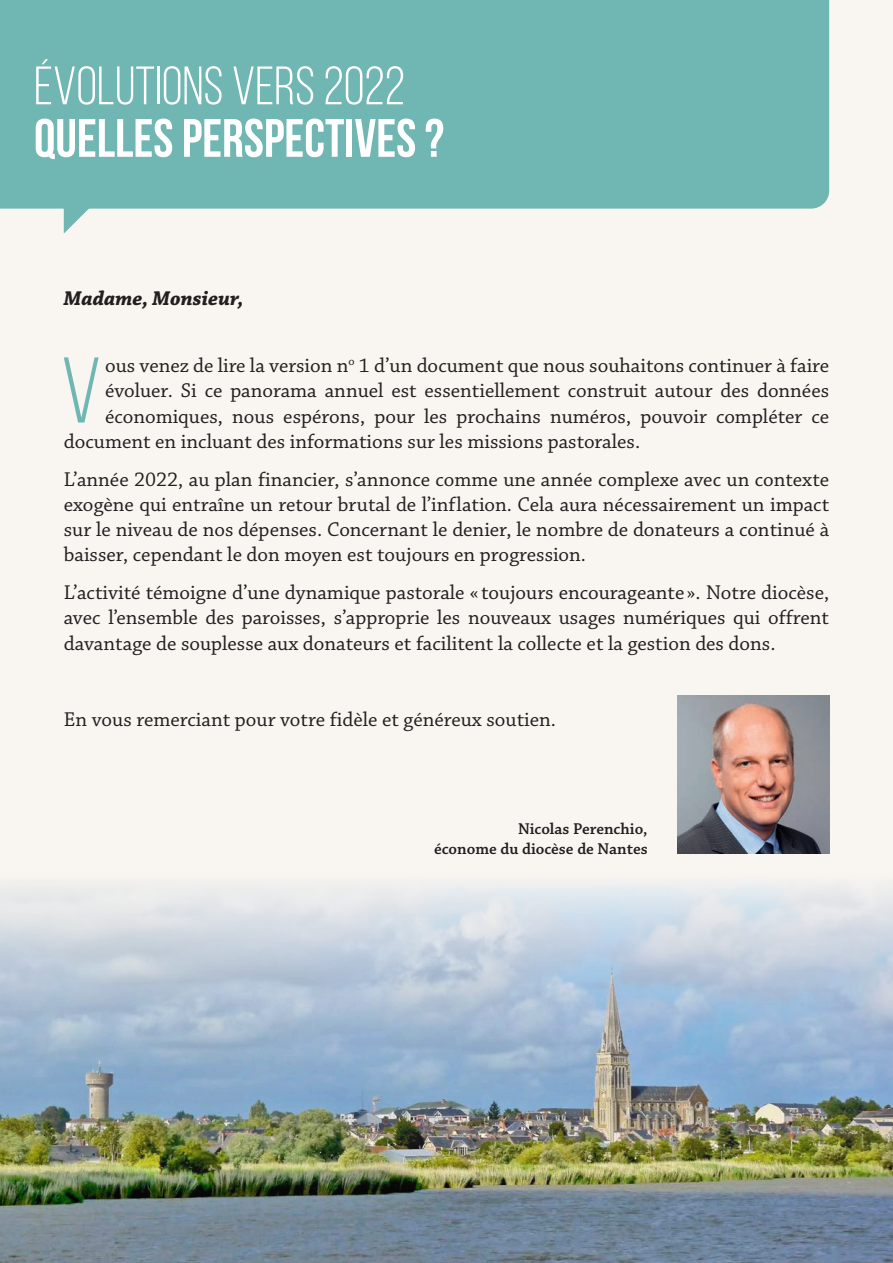
<style>
.page{position:relative;width:893px;height:1263px;background:#f9f6f2}
.page>*{position:absolute;margin:0;border:0;box-sizing:border-box;transform-origin:0 0}
.t1{font:93px "Bebas Neue";color:#70b6b3}
.t2{font:700 54px "Bebas Neue";color:#fff}
.t3{font:54px "Bebas Neue";color:#fff}
.t4{font:21px/25.2px "Chaparral Pro";color:#231f20;text-align:justify}
.t5{font:italic 700 21px "Chaparral Pro";color:#231f20}
.t6{font:600 16.5px/19.8px "Chaparral Pro";color:#231f20;text-align:right}
</style>
<div class="page">
<div style="left:0;top:0;width:829px;height:209px;background:#70b6b3"></div>
<svg style="left:64px;top:195px;width:39px;height:39px"></svg>
<img style="left:0;top:791px;width:893px;height:472px">
<img style="left:677px;top:695px;width:152px;height:159px">
<p class="t3" style="left:34px;top:57px;width:373px">ÉVOLUTIONS VERS 2022</p>
<p class="t2" style="left:34px;top:109px;width:412px">QUELLES PERSPECTIVES ?</p>
<p class="t5" style="left:64px;top:286px;width:182px">Madame, Monsieur,</p>
<p class="t1" style="left:61px;top:341px;width:42px">V</p>
<p class="t4" style="left:105px;top:354px;width:726px">ous venez de lire la version n<sup>o</sup> 1 d’un document que nous souhaitons continuer à faire</p>
<p class="t4" style="left:105px;top:379px;width:726px">évoluer. Si ce panorama annuel est essentiellement construit autour des données</p>
<p class="t4" style="left:105px;top:404px;width:726px">économiques, nous espérons, pour les prochains numéros, pouvoir compléter ce</p>
<p class="t4" style="left:64px;top:429px;width:578px">document en incluant des informations sur les missions pastorales.</p>
<p class="t4" style="left:64px;top:467px;width:767px">L’année 2022, au plan financier, s’annonce comme une année complexe avec un contexte exogène qui entraîne un retour brutal de l’inflation. Cela aura nécessairement un impact sur le niveau de nos dépenses. Concernant le denier, le nombre de donateurs a continué à baisser, cependant le don moyen est toujours en progression.</p>
<p class="t4" style="left:64px;top:581px;width:767px">L’activité témoigne d’une dynamique pastorale « toujours encourageante ». Notre diocèse, avec l’ensemble des paroisses, s’approprie les nouveaux usages numériques qui offrent davantage de souplesse aux donateurs et facilitent la collecte et la gestion des dons.</p>
<p class="t4" style="left:64px;top:707px;width:494px">En vous remerciant pour votre fidèle et généreux soutien.</p>
<p class="t6" style="left:434px;top:819px;width:215px">Nicolas Perenchio,<br>économe du diocèse de Nantes</p>
</div>
